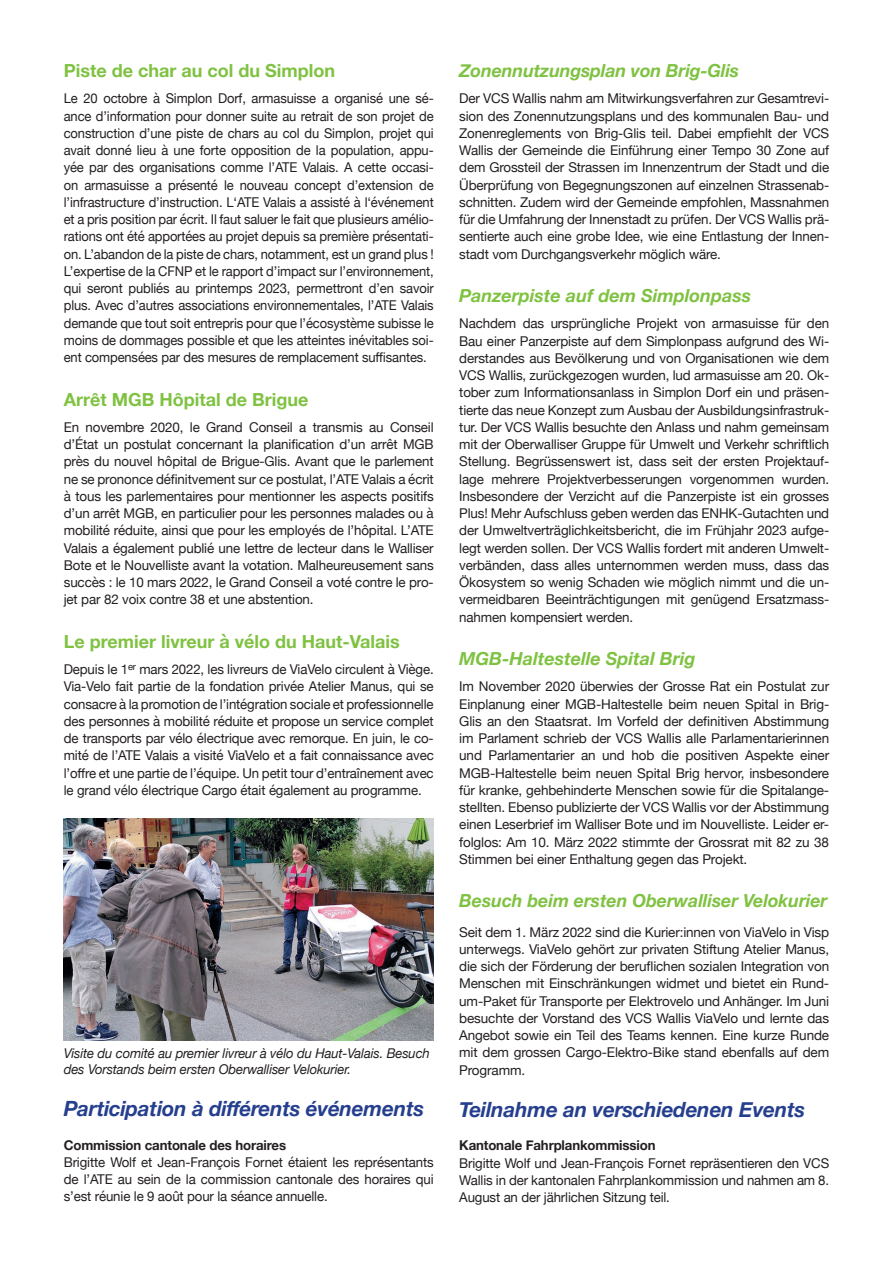
<style>
.page{position:relative;width:893px;height:1263px;background:#fff}
.page>*{position:absolute;margin:0;border:0;box-sizing:border-box;transform-origin:0 0}
.t1{font:italic 700 21px "Helvetica Neue";letter-spacing:-.01em;color:#253f8e}
.t2{font:italic 700 18px "Helvetica Neue";color:#7fc241}
.t3{font:700 18px "Helvetica Neue";color:#7fc241}
.t4{font:13.5px/17.2px "Helvetica Neue";letter-spacing:-.01em;color:#231f20;text-align:justify}
.t5{font:13.5px/17.2px "Helvetica Neue";letter-spacing:-.01em;color:#231f20;text-align:justify;scale:.96 1}
.t6{font:italic 13.5px/16.5px "Helvetica Neue";letter-spacing:-.01em;color:#231f20}
.t7{font:700 13.5px "Helvetica Neue";letter-spacing:-.01em;color:#231f20}
</style>
<div class="page">
<img style="left:64px;top:818px;width:370px;height:223px">
<h2 class="t3" style="left:64px;top:57px;width:273px">Piste de char au col du Simplon</h2>
<p class="t5" style="left:64px;top:91px;width:387px">Le 20 octobre à Simplon Dorf, armasuisse a organisé une sé&shy;ance d’information pour donner suite au retrait de son projet de construction d’une piste de chars au col du Simplon, projet qui avait donné lieu à une forte opposition de la population, appu&shy;yée par des organisations comme l’ATE Valais. A cette occasi&shy;on armasuisse a présenté le nouveau concept d’extension de l’infrastructure d’instruction. L‘ATE Valais a assisté à l‘événement et a pris position par écrit. Il faut saluer le fait que plusieurs amélio&shy;rations ont été apportées au projet depuis sa première présentati&shy;on. L’abandon de la piste de chars, notamment, est un grand plus !<br>L’expertise de la CFNP et le rapport d’impact sur l’environnement, qui seront publiés au printemps 2023, permettront d’en savoir plus. Avec d’autres associations environnementales, l’ATE Valais demande que tout soit entrepris pour que l’écosystème subisse le moins de dommages possible et que les atteintes inévitables soi&shy;ent compensées par des mesures de remplacement suffisantes.</p>
<h2 class="t3" style="left:64px;top:385px;width:246px">Arrêt MGB Hôpital de Brigue</h2>
<p class="t4" style="left:64px;top:419px;width:371px">En novembre 2020, le Grand Conseil a transmis au Conseil d’État un postulat concernant la planification d’un arrêt MGB près du nouvel hôpital de Brigue-Glis. Avant que le parlement ne se prononce définitvement sur ce postulat, l’ATE Valais a écrit à tous les parlementaires pour mentionner les aspects positifs d’un arrêt MGB, en particulier pour les personnes malades ou à mobilité réduite, ainsi que pour les employés de l’hôpital. L’ATE Valais a également publié une lettre de lecteur dans le Walliser Bote et le Nouvelliste avant la votation. Malheureusement sans succès : le 10 mars 2022, le Grand Conseil a voté contre le pro&shy;jet par 82 voix contre 38 et une abstention.</p>
<h2 class="t3" style="left:64px;top:627px;width:337px">Le premier livreur à vélo du Haut-Valais</h2>
<p class="t4" style="left:64px;top:661px;width:371px">Depuis le 1<sup>er</sup> mars 2022, les livreurs de ViaVelo circulent à Viège.<br>Via-Velo fait partie de la fondation privée Atelier Manus, qui se consacre à la promotion de l’intégration sociale et professionnelle des personnes à mobilité réduite et propose un service complet de transports par vélo électrique avec remorque. En juin, le co&shy;mité de l’ATE Valais a visité ViaVelo et a fait connaissance avec l’offre et une partie de l’équipe. Un petit tour d’entraînement avec le grand vélo électrique Cargo était également au programme.</p>
<p class="t6" style="left:64px;top:1046px;width:368px">Visite du comité au premier livreur à vélo du Haut-Valais. Besuch des Vorstands beim ersten Oberwalliser Velokurier.</p>
<h1 class="t1" style="left:64px;top:1092px;width:362px">Participation à différents événements</h1>
<p class="t7" style="left:64px;top:1134px;width:224px">Commission cantonale des horaires</p>
<p class="t4" style="left:64px;top:1154px;width:371px">Brigitte Wolf et Jean-François Fornet étaient les représentants de l’ATE au sein de la commission cantonale des horaires qui s’est réunie le 9 août pour la séance annuelle.</p>
<h2 class="t2" style="left:459px;top:57px;width:281px">Zonennutzungsplan von Brig-Glis</h2>
<p class="t4" style="left:459px;top:91px;width:371px">Der VCS Wallis nahm am Mitwirkungsverfahren zur Gesamtrevi&shy;sion des Zonennutzungsplans und des kommunalen Bau- und Zonenreglements von Brig-Glis teil. Dabei empfiehlt der VCS Wallis der Gemeinde die Einführung einer Tempo 30 Zone auf dem Grossteil der Strassen im Innenzentrum der Stadt und die Überprüfung von Begegnungszonen auf einzelnen Strassenab&shy;schnitten. Zudem wird der Gemeinde empfohlen, Massnahmen für die Umfahrung der Innenstadt zu prüfen. Der VCS Wallis prä&shy;sentierte auch eine grobe Idee, wie eine Entlastung der Innen&shy;stadt vom Durchgangsverkehr möglich wäre.</p>
<h2 class="t2" style="left:459px;top:282px;width:293px">Panzerpiste auf dem Simplonpass</h2>
<p class="t4" style="left:459px;top:316px;width:371px">Nachdem das ursprüngliche Projekt von armasuisse für den Bau einer Panzerpiste auf dem Simplonpass aufgrund des Wi&shy;derstandes aus Bevölkerung und von Organisationen wie dem VCS Wallis, zurückgezogen wurden, lud armasuisse am 20. Ok&shy;tober zum Informationsanlass in Simplon Dorf ein und präsen&shy;tierte das neue Konzept zum Ausbau der Ausbildungsinfrastruk&shy;tur. Der VCS Wallis besuchte den Anlass und nahm gemeinsam mit der Oberwalliser Gruppe für Umwelt und Verkehr schriftlich Stellung. Begrüssenswert ist, dass seit der ersten Projektauf&shy;lage mehrere Projektverbesserungen vorgenommen wurden.<br>Insbesondere der Verzicht auf die Panzerpiste ist ein grosses Plus! Mehr Aufschluss geben werden das ENHK-Gutachten und der Umweltverträglichkeitsbericht, die im Frühjahr 2023 aufge&shy;legt werden sollen. Der VCS Wallis fordert mit anderen Umwelt&shy;verbänden, dass alles unternommen werden muss, dass das Ökosystem so wenig Schaden wie möglich nimmt und die un&shy;vermeidbaren Beeinträchtigungen mit genügend Ersatzmass&shy;nahmen kompensiert werden.</p>
<h2 class="t2" style="left:459px;top:645px;width:238px">MGB-Haltestelle Spital Brig</h2>
<p class="t4" style="left:459px;top:679px;width:371px">Im November 2020 überwies der Grosse Rat ein Postulat zur Einplanung einer MGB-Haltestelle beim neuen Spital in Brig-Glis an den Staatsrat. Im Vorfeld der definitiven Abstimmung im Parlament schrieb der VCS Wallis alle Parlamentarierinnen und Parlamentarier an und hob die positiven Aspekte einer MGB-Haltestelle beim neuen Spital Brig hervor, insbesondere für kranke, gehbehinderte Menschen sowie für die Spitalange&shy;stellten. Ebenso publizierte der VCS Wallis vor der Abstimmung einen Leserbrief im Walliser Bote und im Nouvelliste. Leider er&shy;folglos: Am 10. März 2022 stimmte der Grossrat mit 82 zu 38<br>Stimmen bei einer Enthaltung gegen das Projekt.</p>
<h2 class="t2" style="left:459px;top:887px;width:370px">Besuch beim ersten Oberwalliser Velokurier</h2>
<p class="t4" style="left:459px;top:924px;width:371px">Seit dem 1. März 2022 sind die Kurier:innen von ViaVelo in Visp unterwegs. ViaVelo gehört zur privaten Stiftung Atelier Manus, die sich der Förderung der beruflichen sozialen Integration von Menschen mit Einschränkungen widmet und bietet ein Rund&shy;um-Paket für Transporte per Elektrovelo und Anhänger. Im Juni besuchte der Vorstand des VCS Wallis ViaVelo und lernte das Angebot sowie ein Teil des Teams kennen. Eine kurze Runde mit dem grossen Cargo-Elektro-Bike stand ebenfalls auf dem Programm.</p>
<h1 class="t1" style="left:459px;top:1093px;width:347px">Teilnahme an verschiedenen Events</h1>
<p class="t7" style="left:459px;top:1135px;width:198px">Kantonale Fahrplankommission</p>
<p class="t4" style="left:459px;top:1155px;width:371px">Brigitte Wolf und Jean-François Fornet repräsentieren den VCS Wallis in der kantonalen Fahrplankommission und nahmen am 8.<br>August an der jährlichen Sitzung teil.</p>
</div>
